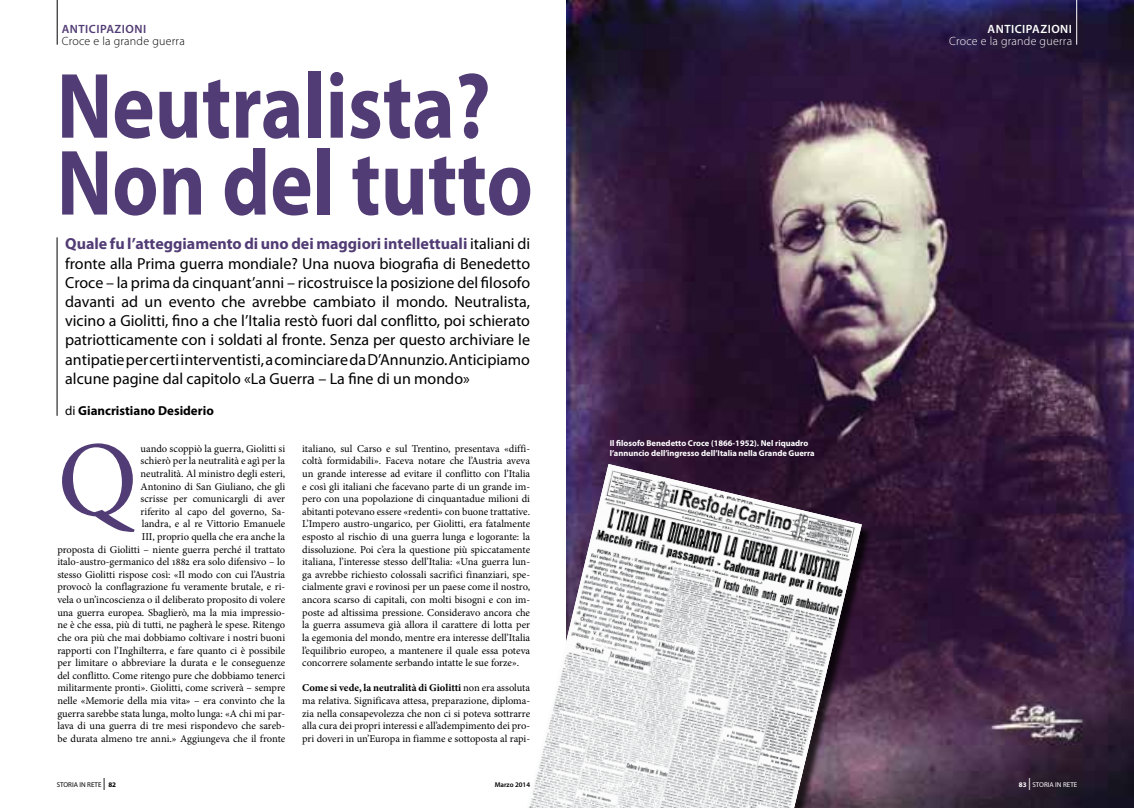
<style>
.page{position:relative;width:1134px;height:808px;background:#fff}
.page>*{position:absolute;margin:0;border:0;box-sizing:border-box;transform-origin:0 0}
.t1{font:107.4px "Minion Pro";color:#523c75}
.t2{font:700 93.8px/76.9px "Myriad Pro";color:#523c75;scale:.86 1}
.t3{font:16px/19.2px "Myriad Pro";color:#000;text-align:justify}
.t4{font:700 13px "Myriad Pro";color:#000}
.t5{font:300 12px "Myriad Pro";letter-spacing:.02em;color:#000}
.t6{font:300 12px "Myriad Pro";letter-spacing:.02em;color:#fff}
.t7{font:600 12px "Myriad Pro";letter-spacing:.04em;color:#523c75}
.t8{font:600 12px "Myriad Pro";letter-spacing:.04em;color:#fff}
.t9{font:10.5px/12.6px "Minion Pro";color:#000;text-align:justify}
.t10{font:700 8.5px/10.2px "Myriad Pro";color:#fff}
.t11{font:7px "Myriad Pro";color:#000}
.t12{font:7px "Myriad Pro";color:#fff}
.t13{font:600 7px "Myriad Pro";color:#000}
.t14{font:600 7px "Myriad Pro";color:#fff}
.s1{font-weight:700;color:#523c75}
.s2{font-weight:400}
.s3{font-weight:700}
.s4{font-size:12px}
</style>
<div class="page">
<img style="left:567px;top:0;width:567px;height:808px">
<div style="left:525px;top:465px;width:348px;height:343px;background:#000;opacity:.75"></div>
<img style="left:526px;top:464px;width:336px;height:344px">
<hr style="left:57px;top:0;width:1px;height:45px;background:#000">
<hr style="left:1076px;top:0;width:1px;height:45px;background:#fff">
<hr style="left:57px;top:237px;width:1px;height:179px;background:#000">
<p class="t7" style="left:62px;top:22px;width:86px">ANTICIPAZIONI</p>
<p class="t5" style="left:62px;top:33px;width:125px">Croce e la grande guerra</p>
<h2 class="t2" style="left:57px;top:65px;width:555px">Neutralista?<br>Non del tutto</h2>
<p class="t3" style="left:65px;top:234px;width:466px"><span class="s1">Quale fu l’atteggiamento di uno dei maggiori intellettuali</span> italiani di fronte alla Prima guerra mondiale? Una nuova biografia di Benedetto Croce – la prima da cinquant’anni – ricostruisce la posizione del filosofo davanti ad un evento che avrebbe cambiato il mondo. Neutralista, vicino a Giolitti, fino a che l’Italia restò fuori dal conflitto, poi schierato patriotticamente con i soldati al fronte. Senza per questo archiviare le antipatie per certi interventisti, a cominciare da D’Annunzio. Anticipiamo alcune pagine dal capitolo «La Guerra – La fine di un mondo»</p>
<p class="t4" style="left:65px;top:402px;width:150px"><span class="s2">di</span> Giancristiano Desiderio</p>
<h1 class="t1" style="left:57px;top:409px;width:82px">Q</h1>
<p class="t9" style="left:57px;top:442px;width:229px;text-align:right">uando scoppiò la guerra, Giolitti si<br>schierò per la neutralità e agì per la<br>neutralità. Al ministro degli esteri,<br>Antonino di San Giuliano, che gli<br>scrisse per comunicargli di aver<br>riferito al capo del governo, Sa-<br>landra, e al re Vittorio Emanuele<br>III, proprio quella che era anche la<br>proposta di Giolitti – niente guerra perché il trattato italo-austro-germanico del 1882 era solo difensivo – lo stesso Giolitti rispose così: «Il modo con cui l’Austria provocò la conflagrazione fu veramente brutale, e ri&shy;vela o un’incoscienza o il deliberato proposito di volere una guerra europea. Sbaglierò, ma la mia impressio&shy;ne è che essa, più di tutti, ne pagherà le spese. Ritengo che ora più che mai dobbiamo coltivare i nostri buoni rapporti con l’Inghilterra, e fare quanto ci è possibile per limitare o abbreviare la durata e le conseguenze del conflitto. Come ritengo pure che dobbiamo tenerci militarmente pronti». Giolitti, come scriverà – sempre nelle «Memorie della mia vita» – era convinto che la guerra sarebbe stata lunga, molto lunga: «A chi mi par&shy;lava di una guerra di tre mesi rispondevo che sareb&shy;be durata almeno tre anni.» Aggiungeva che il fronte</p>
<p class="t9" style="left:302px;top:442px;width:229px">italiano, sul Carso e sul Trentino, presentava «diffi&shy;coltà formidabili». Faceva notare che l’Austria aveva un grande interesse ad evitare il conflitto con l’Italia e così gli italiani che facevano parte di un grande im&shy;pero con una popolazione di cinquantadue milioni di abitanti potevano essere «redenti» con buone trattative.<br>L’Impero austro-ungarico, per Giolitti, era fatalmente esposto al rischio di una guerra lunga e logorante: la dissoluzione. Poi c’era la questione più spiccatamente italiana, l’interesse stesso dell’Italia: «Una guerra lun&shy;ga avrebbe richiesto colossali sacrifici finanziari, spe&shy;cialmente gravi e rovinosi per un paese come il nostro, ancora scarso di capitali, con molti bisogni e con im&shy;poste ad altissima pressione. Consideravo ancora che la guerra assumeva già allora il carattere di lotta per la egemonia del mondo, mentre era interesse dell’Italia l’equilibrio europeo, a mantenere il quale essa poteva concorrere solamente serbando intatte le sue forze».</p>
<p class="t9" style="left:302px;top:682px;width:229px"><span class="s3">Come si vede, la neutralità di Giolitti</span> non era assoluta ma relativa. Significava attesa, preparazione, diploma&shy;zia nella consapevolezza che non ci si poteva sottrarre alla cura dei propri interessi e all’adempimento dei pro&shy;pri doveri in un’Europa in fiamme e sottoposta al rapi-</p>
<p class="t10" style="left:610px;top:438px;width:207px">Il filosofo Benedetto Croce (1866-1952). Nel riquadro l’annuncio dell’ingresso dell’Italia nella Grande Guerra</p>
<p class="t8" style="left:988px;top:22px;width:86px">ANTICIPAZIONI</p>
<p class="t6" style="left:949px;top:33px;width:125px">Croce e la grande guerra</p>
<p class="t11" style="left:57px;top:780px;width:61px">STORIA IN RETE <span class="s4">|</span> <span class="s3">82</span></p>
<p class="t13" style="left:495px;top:780px;width:37px">MARZO 2014</p>
<p class="t14" style="left:604px;top:780px;width:37px">MARZO 2014</p>
<p class="t12" style="left:1019px;top:780px;width:60px"><span class="s3">83</span> <span class="s4">|</span> STORIA IN RETE</p>
</div>
